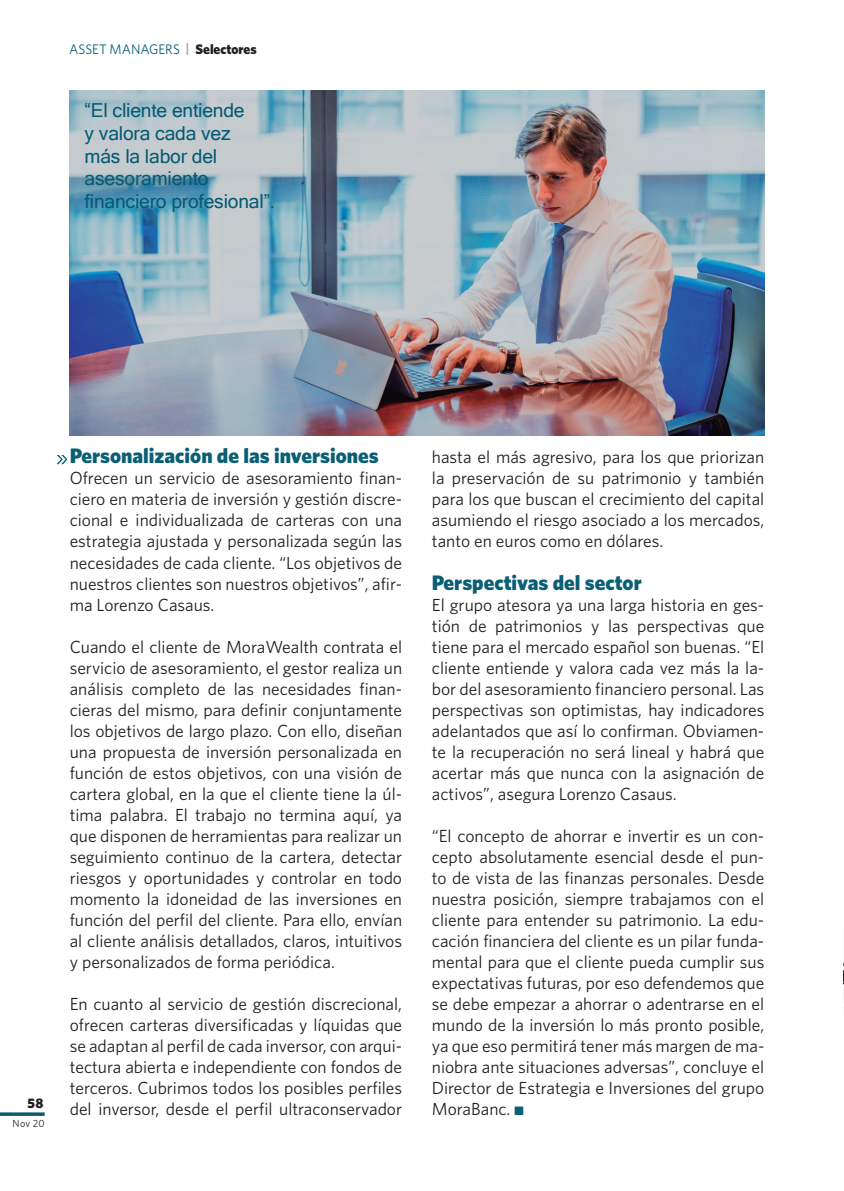
<style>
.page{position:relative;width:844px;height:1191px;background:#fff}
.page>*{position:absolute;margin:0;border:0;box-sizing:border-box;transform-origin:0 0}
.t1{font:900 21px "Whitney";color:#0a5f74}
.t2{font:19.25px/22.8px "Microsoft Sans Serif";letter-spacing:-.01em;color:#035b75}
.t3{font:17.5px/21px "Whitney";color:#231f20;text-align:justify}
.t4{font:13.83px "Whitney";letter-spacing:-.005em;color:#0a5f74}
.t5{font:900 13.83px "Whitney";color:#231f20}
.t6{font:10.33px "Whitney";color:#231f20}
.s1{font-family:"DIN";font-weight:500;font-size:14px;color:#a8a9ad}
.s2{font-weight:900;color:#231f20}
.s3{color:#0a5f74}
</style>
<div class="page">
<hr style="left:0;top:1112px;width:45px;height:3px;background:#0b5a6f">
<svg style="left:56px;top:455px;width:12px;height:10px"></svg>
<img style="left:70px;top:91px;width:694px;height:344px">
<img style="left:843px;top:962px;width:1px;height:35px">
<p class="t4" style="left:69px;top:41px;width:189px">ASSET MANAGERS <span class="s1">|</span> <span class="s2">Selectores</span></p>
<p class="t2" style="left:85px;top:99px;width:192px">“El cliente entiende<br>y valora cada vez<br>más la labor del asesoramiento financiero profesional”.</p>
<p class="t5" style="left:28px;top:1094px;width:17px">58</p>
<p class="t6" style="left:13px;top:1117px;width:34px">Nov 20</p>
<p class="t1" style="left:70px;top:443px;width:311px">Personalización de las inversiones</p>
<p class="t3" style="left:70px;top:467px;width:334px">Ofrecen un servicio de asesoramiento finan&shy;ciero en materia de inversión y gestión discre&shy;cional e individualizada de carteras con una estrategia ajustada y personalizada según las necesidades de cada cliente. “Los objetivos de nuestros clientes son nuestros objetivos”, afir&shy;ma Lorenzo Casaus.</p>
<p class="t3" style="left:70px;top:635px;width:334px">Cuando el cliente de MoraWealth contrata el servicio de asesoramiento, el gestor realiza un análisis completo de las necesidades finan&shy;cieras del mismo, para definir conjuntamente los objetivos de largo plazo. Con ello, diseñan una propuesta de inversión personalizada en función de estos objetivos, con una visión de cartera global, en la que el cliente tiene la úl&shy;tima palabra. El trabajo no termina aquí, ya que disponen de herramientas para realizar un seguimiento continuo de la cartera, detectar riesgos y oportunidades y controlar en todo momento la idoneidad de las inversiones en función del perfil del cliente. Para ello, envían al cliente análisis detallados, claros, intuitivos y personalizados de forma periódica.</p>
<p class="t3" style="left:70px;top:992px;width:334px">En cuanto al servicio de gestión discrecional, ofrecen carteras diversificadas y líquidas que se adaptan al perfil de cada inversor, con arqui&shy;tectura abierta e independiente con fondos de terceros. Cubrimos todos los posibles perfiles del inversor, desde el perfil ultraconservador</p>
<p class="t3" style="left:432px;top:446px;width:334px">hasta el más agresivo, para los que priorizan la preservación de su patrimonio y también para los que buscan el crecimiento del capital asumiendo el riesgo asociado a los mercados, tanto en euros como en dólares.</p>
<p class="t1" style="left:432px;top:569px;width:211px">Perspectivas del sector</p>
<p class="t3" style="left:432px;top:593px;width:334px">El grupo atesora ya una larga historia en ges&shy;tión de patrimonios y las perspectivas que tiene para el mercado español son buenas. “El cliente entiende y valora cada vez más la la&shy;bor del asesoramiento financiero personal. Las perspectivas son optimistas, hay indicadores adelantados que así lo confirman. Obviamen&shy;te la recuperación no será lineal y habrá que acertar más que nunca con la asignación de activos”, asegura Lorenzo Casaus.</p>
<p class="t3" style="left:432px;top:824px;width:334px">“El concepto de ahorrar e invertir es un con&shy;cepto absolutamente esencial desde el pun&shy;to de vista de las finanzas personales. Desde nuestra posición, siempre trabajamos con el cliente para entender su patrimonio. La edu&shy;cación financiera del cliente es un pilar funda&shy;mental para que el cliente pueda cumplir sus expectativas futuras, por eso defendemos que se debe empezar a ahorrar o adentrarse en el mundo de la inversión lo más pronto posible, ya que eso permitirá tener más margen de ma&shy;niobra ante situaciones adversas”, concluye el Director de Estrategia e Inversiones del grupo MoraBanc. <span class="s3">■</span></p>
</div>
